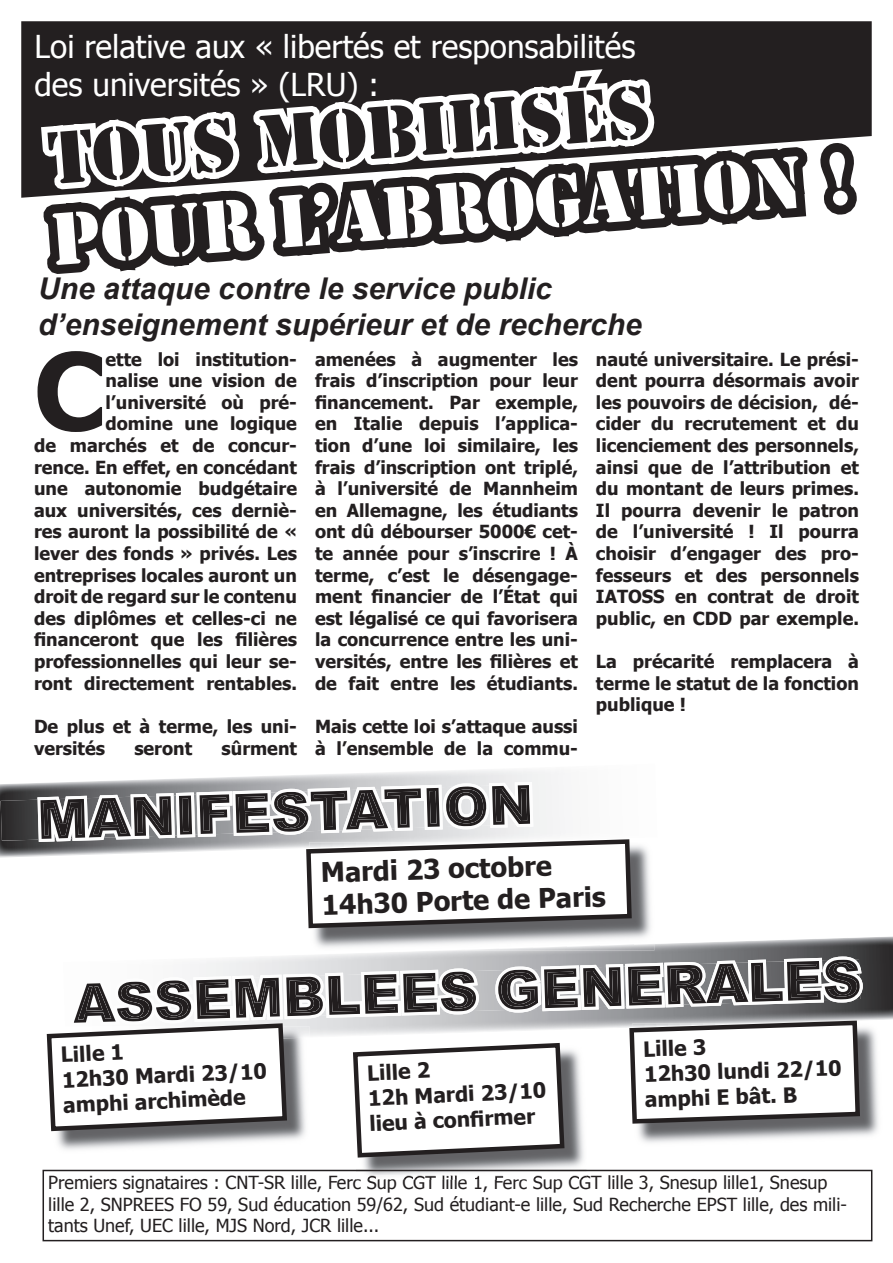
<style>
.page{position:relative;width:893px;height:1263px;background:#fff}
.page>*{position:absolute;margin:0;border:0;box-sizing:border-box;transform-origin:0 0}
.t1{font:700 107.1px "Tahoma";color:#231f20}
.t2{font:69px "Stencil Std";color:#fff}
.t3{font:69px "Stencil Std";color:#231f20}
.t4{font:31.5px/37.8px "Tahoma";color:#fff}
.t5{font:italic 700 30px/36px "Arial";color:#231f20}
.t6{font:700 27px/32.5px "Tahoma";color:#231f20}
.t7{font:700 21px/25.5px "Tahoma";color:#231f20}
.t8{font:700 18px/21.6px "Tahoma";color:#231f20;text-align:justify}
.t9{font:18px/21.6px "Tahoma";color:#231f20}
</style>
<div class="page">
<div style="left:21px;top:21px;width:851px;height:177px;background:#231f20"></div>
<svg style="left:24px;top:21px;width:798px;height:253px"></svg>
<svg style="left:809px;top:132px;width:63px;height:142px"></svg>
<img style="left:0;top:770px;width:561px;height:87px">
<img style="left:37px;top:782px;width:496px;height:60px">
<img style="left:174px;top:785px;width:353px;height:50px">
<img style="left:232px;top:784px;width:298px;height:49px">
<img style="left:314px;top:845px;width:337px;height:91px">
<svg style="left:304px;top:837px;width:330px;height:93px"></svg>
<img style="left:302px;top:936px;width:591px;height:100px">
<img style="left:435px;top:944px;width:219px;height:7px">
<img style="left:74px;top:956px;width:789px;height:70px">
<img style="left:532px;top:959px;width:327px;height:50px">
<img style="left:664px;top:959px;width:196px;height:46px">
<img style="left:57px;top:1045px;width:249px;height:105px">
<img style="left:289px;top:1026px;width:20px;height:19px">
<svg style="left:46px;top:1021px;width:243px;height:112px"></svg>
<img style="left:638px;top:1023px;width:244px;height:120px">
<svg style="left:627px;top:1018px;width:235px;height:108px"></svg>
<svg style="left:43px;top:1170px;width:829px;height:71px"></svg>
<img style="left:356px;top:1049px;width:231px;height:126px">
<img style="left:356px;top:1175px;width:231px;height:5px">
<img style="left:356px;top:1170px;width:231px;height:1px">
<svg style="left:353px;top:1042px;width:214px;height:118px"></svg>
<h3 class="t4" style="left:35px;top:26px;width:602px">Loi relative aux « libertés et responsabilités des universités » (LRU) :</h3>
<h2 class="t3" style="left:45px;top:111px;width:605px;rotate:-4deg">Tous mobilisés</h2>
<h2 class="t2" style="left:49px;top:192px;width:803px;rotate:-4deg">POUR L’ABROGATION !</h2>
<h3 class="t5" style="left:38px;top:272px;width:605px">Une attaque contre le service public d’enseignement supérieur et de recherche</h3>
<h1 class="t1" style="left:34px;top:316px;width:73px">C</h1>
<p class="t8" style="left:596px;top:347px;width:264px">nauté universitaire. Le prési&shy;dent pourra désormais avoir les pouvoirs de décision, dé&shy;cider du recrutement et du licenciement des personnels, ainsi que de l’attribution et du montant de leurs primes.<br>Il pourra devenir le patron de l’université ! Il pourra choisir d’engager des pro&shy;fesseurs et des personnels IATOSS en contrat de droit public, en CDD par exemple.</p>
<p class="t8" style="left:596px;top:649px;width:264px">La précarité remplacera à terme le statut de la fonction publique !</p>
<p class="t8" style="left:315px;top:347px;width:264px">amenées à augmenter les frais d’inscription pour leur financement. Par exemple, en Italie depuis l’applica&shy;tion d’une loi similaire, les frais d’inscription ont triplé, à l’université de Mannheim en Allemagne, les étudiants ont dû débourser 5000€ cet&shy;te année pour s’inscrire ! À terme, c’est le désengage&shy;ment financier de l’État qui est légalisé ce qui favorisera la concurrence entre les uni&shy;versités, entre les filières et de fait entre les étudiants.</p>
<p class="t8" style="left:315px;top:714px;width:264px">Mais cette loi s’attaque aussi à l’ensemble de la commu-</p>
<p class="t8" style="left:34px;top:347px;width:265px;text-align:right">ette loi institution-<br>nalise une vision de l’université où pré&shy;domine une logique<br>de marchés et de concur&shy;rence. En effet, en concédant une autonomie budgétaire aux universités, ces derniè&shy;res auront la possibilité de « lever des fonds » privés. Les entreprises locales auront un droit de regard sur le contenu des diplômes et celles-ci ne financeront que les filières professionnelles qui leur se&shy;ront directement rentables.</p>
<p class="t8" style="left:34px;top:714px;width:264px">De plus et à terme, les uni&shy;versités</p>
<p class="t8" style="left:134px;top:736px;width:59px">seront</p>
<p class="t8" style="left:222px;top:736px;width:77px">sûrment</p>
<h3 class="t6" style="left:320px;top:855px;width:285px;rotate:-2deg">Mardi 23 octobre<br>14h30 Porte de Paris</h3>
<p class="t7" style="left:60px;top:1041px;width:207px;rotate:-3deg">Lille 1<br>12h30 Mardi 23/10 amphi archimède</p>
<p class="t7" style="left:643px;top:1035px;width:199px;rotate:-2deg">Lille 3<br>12h30 lundi 22/10 amphi E bât. B</p>
<p class="t7" style="left:366px;top:1059px;width:180px;rotate:-3deg">Lille 2<br>12h Mardi 23/10 lieu à confi rmer</p>
<p class="t9" style="left:48px;top:1171px;width:800px">Premiers signataires : CNT-SR lille, Ferc Sup CGT lille 1, Ferc Sup CGT lille 3, Snesup lille1, Snesup lille 2, SNPREES FO 59, Sud éducation 59/62, Sud étudiant-e lille, Sud Recherche EPST lille, des mili&shy;tants Unef, UEC lille, MJS Nord, JCR lille...</p>
</div>
